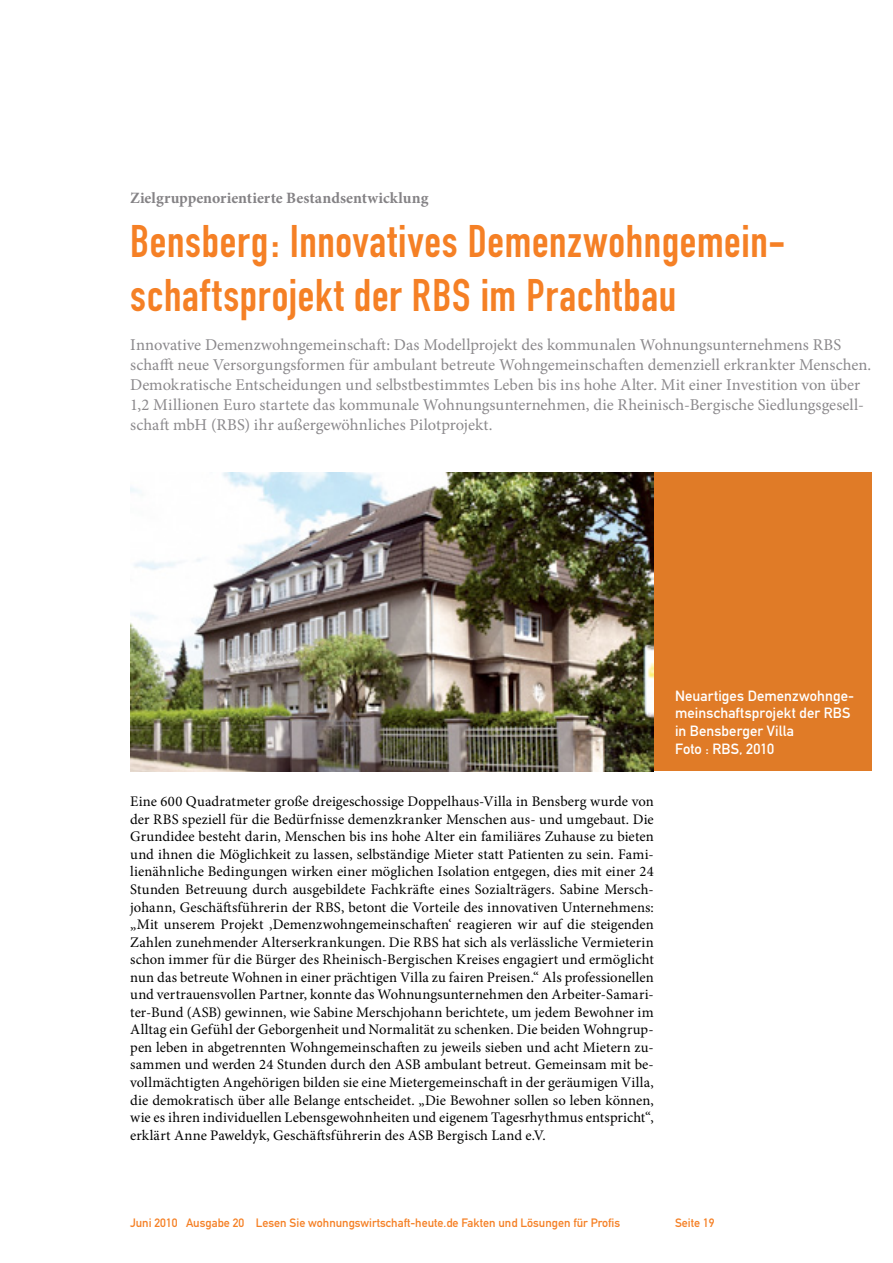
<style>
.page{position:relative;width:893px;height:1263px;background:#fff}
.page>*{position:absolute;margin:0;border:0;box-sizing:border-box;transform-origin:0 0}
.t1{font:45px/54px "DIN Engschrift";letter-spacing:.015em;color:#f58025}
.t2{font:16.5px/19.8px "Minion Pro";color:#8b898c}
.t3{font:700 15.75px "Minion Pro";letter-spacing:.005em;color:#848285}
.t4{font:14.7px/17.5px "Minion Pro";letter-spacing:.01em;color:#000;text-align:justify}
.t5{font:14.7px/17.5px "DIN Mittelschrift";letter-spacing:.005em;color:#fff}
.t6{font:12px "DIN Mittelschrift";color:#f58025}
</style>
<div class="page">
<div style="left:654px;top:472px;width:218px;height:299px;background:#e07b27"></div>
<img style="left:130px;top:472px;width:524px;height:299px">
<p class="t3" style="left:130px;top:187px;width:300px">Zielgruppenorientierte Bestandsentwicklung</p>
<h1 class="t1" style="left:130px;top:214px;width:657px">Bensberg: Innovatives Demenzwohngemein&shy;schaftsprojekt der RBS im Prachtbau</h1>
<p class="t2" style="left:130px;top:335px;width:742px">Innovative Demenzwohngemeinschaft: Das Modellprojekt des kommunalen Wohnungsunternehmens RBS schafft neue Versorgungsformen für ambulant betreute Wohngemeinschaften demenziell erkrankter Menschen.<br>Demokratische Entscheidungen und selbstbestimmtes Leben bis ins hohe Alter. Mit einer Investition von über 1,2 Millionen Euro startete das kommunale Wohnungsunternehmen, die Rheinisch-Bergische Siedlungsgesell&shy;schaft mbH (RBS) ihr außergewöhnliches Pilotprojekt.</p>
<p class="t4" style="left:130px;top:793px;width:525px">Eine 600 Quadratmeter große dreigeschossige Doppelhaus-Villa in Bensberg wurde von der RBS speziell für die Bedürfnisse demenzkranker Menschen aus- und umgebaut. Die Grundidee besteht darin, Menschen bis ins hohe Alter ein familiäres Zuhause zu bieten und ihnen die Möglichkeit zu lassen, selbständige Mieter statt Patienten zu sein. Fami&shy;lienähnliche Bedingungen wirken einer möglichen Isolation entgegen, dies mit einer 24<br>Stunden Betreuung durch ausgebildete Fachkräfte eines Sozialträgers. Sabine Mersch&shy;johann, Geschäftsführerin der RBS, betont die Vorteile des innovativen Unternehmens: „Mit unserem Projekt ‚Demenzwohngemeinschaften‘ reagieren wir auf die steigenden Zahlen zunehmender Alterserkrankungen. Die RBS hat sich als verlässliche Vermieterin schon immer für die Bürger des Rheinisch-Bergischen Kreises engagiert und ermöglicht nun das betreute Wohnen in einer prächtigen Villa zu fairen Preisen.“ Als professionellen und vertrauensvollen Partner, konnte das Wohnungsunternehmen den Arbeiter-Samari&shy;ter-Bund (ASB) gewinnen, wie Sabine Merschjohann berichtete, um jedem Bewohner im Alltag ein Gefühl der Geborgenheit und Normalität zu schenken. Die beiden Wohngrup&shy;pen leben in abgetrennten Wohngemeinschaften zu jeweils sieben und acht Mietern zu&shy;sammen und werden 24 Stunden durch den ASB ambulant betreut. Gemeinsam mit be&shy;vollmächtigten Angehörigen bilden sie eine Mietergemeinschaft in der geräumigen Villa, die demokratisch über alle Belange entscheidet. „Die Bewohner sollen so leben können, wie es ihren individuellen Lebensgewohnheiten und eigenem Tagesrhythmus entspricht“, erklärt Anne Paweldyk, Geschäftsführerin des ASB Bergisch Land e.V.</p>
<p class="t5" style="left:675px;top:687px;width:181px">Neuartiges Demenzwohnge&shy;meinschaftsprojekt der RBS in Bensberger Villa<br>Foto : RBS, 2010</p>
<p class="t6" style="left:130px;top:1216px;width:492px">Juni 2010 Ausgabe 20 Lesen Sie wohnungswirtschaft-heute.de Fakten und Lösungen für Profis</p>
<p class="t6" style="left:675px;top:1216px;width:41px">Seite 19</p>
</div>
